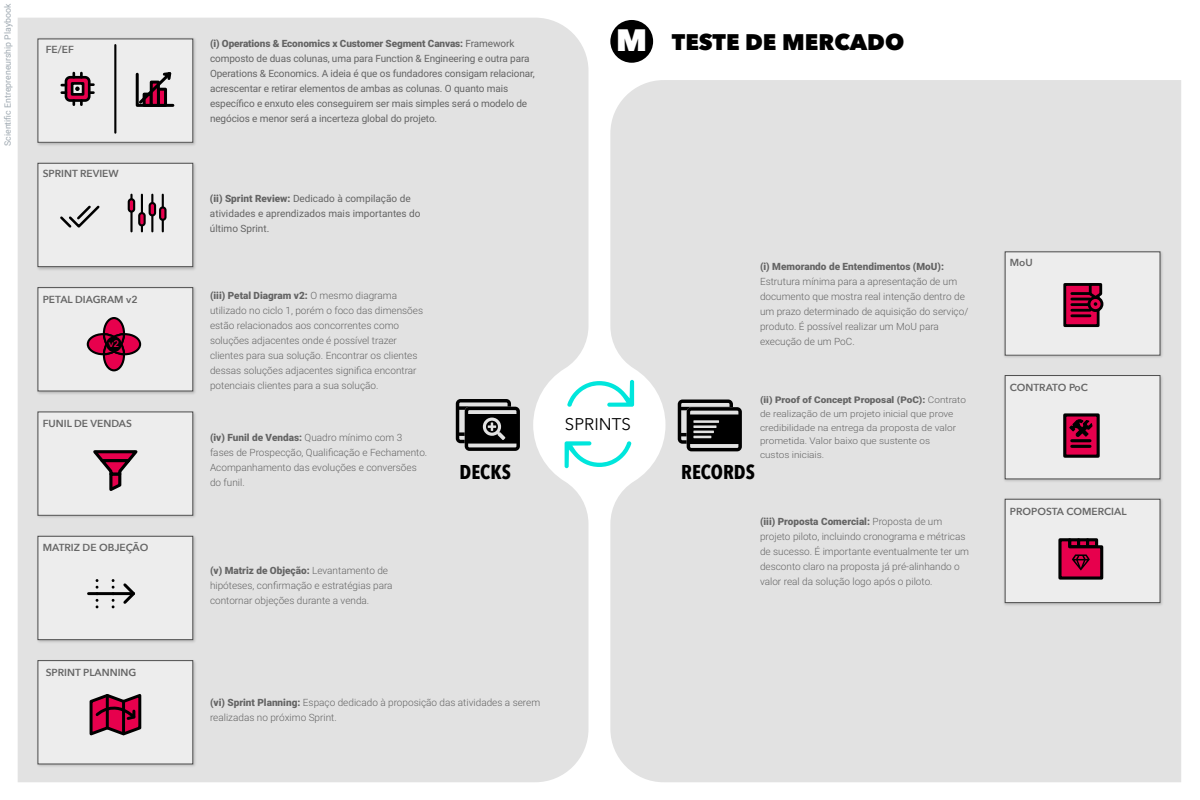
<style>
.page{position:relative;width:1200px;height:800px;background:#fff}
.page>*{position:absolute;margin:0;border:0;box-sizing:border-box;transform-origin:0 0}
.t1{font:800 22.5px "Avenir Next";color:#000}
.t2{font:700 19.94px "Avenir Next Condensed";color:#000}
.t3{font:16.88px "Avenir Next";color:#000}
.t4{font:600 10.19px "Avenir Next";color:#666}
.t5{font:300 10px/15px "Roboto";color:#646464}
.t6{font:10px/15px "Roboto";letter-spacing:-.01em;color:#646464}
.t7{font:900 10px "Roboto";color:#646464}
.t8{font:600 9.44px "Avenir Next";color:#e7004d}
.t9{font:300 9.19px/13.8px "Roboto";color:#646464;scale:1.09 1}
.t10{font:8.75px "Roboto";color:#9ea8b0}
.s1{font-weight:900}
.s2{font-size:30.81px;color:#fff}
</style>
<div class="page">
<div style="left:18px;top:18px;width:571px;height:764px;background:#e2e2e2"></div>
<div style="left:610px;top:80px;width:571px;height:702px;background:#e2e2e2"></div>
<img style="left:1002px;top:248px;width:164px;height:113px">
<div style="left:1005px;top:252px;width:155px;height:103px;background:#ededed"></div>
<div style="left:1005px;top:251px;width:155px;height:105px;border:1px solid #4d4d4d"></div>
<svg style="left:1067px;top:287px;width:29px;height:36px"></svg>
<div style="left:1063px;top:283px;width:37px;height:44px;border:3px solid #000"></div>
<hr style="left:1072px;top:309px;width:18px;height:3px;background:#000">
<hr style="left:1072px;top:314px;width:18px;height:3px;background:#000">
<div style="left:1089px;top:298px;width:13px;height:13px;background:#e7004d;border-radius:50%"></div>
<div style="left:1088px;top:296px;width:15px;height:16px;border:3px solid #000;border-radius:50%"></div>
<svg style="left:1072px;top:283px;width:32px;height:23px"></svg>
<img style="left:1002px;top:372px;width:164px;height:113px">
<div style="left:1005px;top:376px;width:155px;height:103px;background:#ededed"></div>
<div style="left:1005px;top:375px;width:155px;height:104px;border:1px solid #4d4d4d"></div>
<div style="left:1065px;top:415px;width:33px;height:41px;background:#e7004d"></div>
<div style="left:1063px;top:413px;width:37px;height:45px;border:3px solid #000"></div>
<hr style="left:1072px;top:439px;width:18px;height:3px;background:#000">
<hr style="left:1072px;top:445px;width:18px;height:3px;background:#000">
<svg style="left:1069px;top:419px;width:24px;height:18px"></svg>
<img style="left:1002px;top:496px;width:164px;height:112px">
<div style="left:1005px;top:499px;width:155px;height:104px;background:#ededed"></div>
<div style="left:1005px;top:499px;width:155px;height:104px;border:1px solid #4d4d4d"></div>
<svg style="left:1058px;top:538px;width:46px;height:42px;background:#8e0d38"></svg>
<div style="left:610px;top:20px;width:43px;height:43px;background:#000;border-radius:50%"></div>
<svg style="left:565px;top:380px;width:69px;height:88px"></svg>
<svg style="left:456px;top:399px;width:64px;height:52px;background:#4a4a4a"></svg>
<svg style="left:678px;top:400px;width:64px;height:51px;background:#4b4b4b"></svg>
<img style="left:34px;top:657px;width:165px;height:113px">
<div style="left:38px;top:661px;width:155px;height:103px;background:#ededed"></div>
<div style="left:37px;top:660px;width:156px;height:104px;border:1px solid #4d4d4d"></div>
<svg style="left:89px;top:694px;width:53px;height:42px;background:#93284c"></svg>
<img style="left:34px;top:160px;width:165px;height:112px">
<div style="left:38px;top:163px;width:155px;height:104px;background:#ededed"></div>
<div style="left:37px;top:163px;width:156px;height:104px;border:1px solid #4d4d4d"></div>
<svg style="left:60px;top:205px;width:40px;height:23px"></svg>
<hr style="left:162px;top:195px;width:2px;height:36px;background:#000">
<hr style="left:151px;top:195px;width:2px;height:36px;background:#000">
<hr style="left:141px;top:195px;width:2px;height:36px;background:#000">
<hr style="left:130px;top:195px;width:3px;height:36px;background:#000">
<div style="left:129px;top:199px;width:5px;height:13px;background:#e7004d;border-radius:3px"></div>
<div style="left:128px;top:198px;width:7px;height:15px;border:2px solid #000;border-radius:3px"></div>
<div style="left:139px;top:213px;width:6px;height:12px;background:#e7004d;border-radius:3px"></div>
<div style="left:138px;top:212px;width:8px;height:14px;border:2px solid #000;border-radius:3px"></div>
<div style="left:150px;top:203px;width:5px;height:12px;background:#e7004d;border-radius:3px"></div>
<div style="left:149px;top:202px;width:7px;height:14px;border:2px solid #000;border-radius:3px"></div>
<div style="left:160px;top:207px;width:5px;height:13px;background:#e7004d;border-radius:3px"></div>
<div style="left:159px;top:206px;width:8px;height:15px;border:2px solid #000;border-radius:3px"></div>
<img style="left:34px;top:409px;width:165px;height:112px">
<div style="left:38px;top:412px;width:155px;height:103px;background:#ededed"></div>
<div style="left:37px;top:412px;width:156px;height:104px;border:1px solid #4d4d4d"></div>
<svg style="left:93px;top:450px;width:45px;height:41px"></svg>
<img style="left:34px;top:533px;width:165px;height:112px">
<div style="left:38px;top:536px;width:155px;height:104px;background:#ededed"></div>
<div style="left:37px;top:536px;width:156px;height:104px;border:1px solid #4d4d4d"></div>
<svg style="left:96px;top:581px;width:3px;height:27px"></svg>
<svg style="left:112px;top:581px;width:3px;height:27px"></svg>
<svg style="left:121px;top:583px;width:14px;height:21px"></svg>
<hr style="left:89px;top:592px;width:45px;height:3px;background:#000">
<img style="left:34px;top:36px;width:165px;height:112px">
<div style="left:38px;top:39px;width:155px;height:103px;background:#ededed"></div>
<div style="left:37px;top:39px;width:156px;height:104px;border:1px solid #4d4d4d"></div>
<hr style="left:114px;top:45px;width:2px;height:88px;background:#000">
<svg style="left:62px;top:73px;width:31px;height:32px"></svg>
<svg style="left:135px;top:72px;width:40px;height:35px"></svg>
<img style="left:34px;top:285px;width:165px;height:112px">
<div style="left:38px;top:288px;width:155px;height:103px;background:#ededed"></div>
<div style="left:37px;top:287px;width:156px;height:104px;border:1px solid #4d4d4d"></div>
<svg style="left:86px;top:317px;width:56px;height:55px"></svg>
<div style="left:106px;top:336px;width:16px;height:16px;background:#000;border-radius:50%"></div>
<p class="t10" style="left:2px;top:146px;width:144px;rotate:-90deg">Scientific Entrepreneurship Playbook</p>
<p class="t4" style="left:46px;top:41px;width:30px">FE/EF</p>
<p class="t4" style="left:43px;top:165px;width:78px">SPRINT REVIEW</p>
<p class="t4" style="left:43px;top:291px;width:96px">PETAL DIAGRAM v2</p>
<p class="t8" style="left:109px;top:336px;width:12px">v2</p>
<p class="t4" style="left:43px;top:415px;width:91px">FUNIL DE VENDAS</p>
<p class="t4" style="left:43px;top:539px;width:107px">MATRIZ DE OBJEÇÃO</p>
<p class="t4" style="left:46px;top:663px;width:92px">SPRINT PLANNING</p>
<p class="t6" style="left:210px;top:36px;width:326px"><span class="s1">(i) Operations &amp; Economics x Customer Segment Canvas:</span> Framework composto de duas colunas, uma para Function &amp; Engineering e outra para Operations &amp; Economics. A ideia é que os fundadores consigam relacionar, acrescentar e retirar elementos de ambas as colunas. O quanto mais específico e enxuto eles conseguirem ser mais simples será o modelo de negócios e menor será a incerteza global do projeto.</p>
<p class="t6" style="left:210px;top:191px;width:212px"><span class="s1">(ii) Sprint Review:</span> Dedicado à compilação de atividades e aprendizados mais importantes do último Sprint.</p>
<p class="t5" style="left:210px;top:287px;width:215px"><span class="s1">(iii) Petal Diagram v2:</span> O mesmo diagrama utilizado no ciclo 1, porém o foco das dimensões estão relacionados aos concorrentes como soluções adjacentes onde é possível trazer clientes para sua solução. Encontrar os clientes dessas soluções adjacentes significa encontrar potenciais clientes para a sua solução.</p>
<h1 class="t1" style="left:616px;top:28px;width:290px"><span class="s2">M</span> TESTE DE MERCADO</h1>
<p class="t7" style="left:760px;top:259px;width:186px">(i) Memorando de Entendimentos (MoU):</p>
<p class="t5" style="left:760px;top:274px;width:210px">Estrutura mínima para a apresentação de um documento que mostra real intenção dentro de um prazo determinado de aquisição do serviço/ produto. É possível realizar um MoU para execução de um PoC.</p>
<p class="t5" style="left:210px;top:430px;width:219px"><span class="s1">(iv) Funil de Vendas:</span> Quadro mínimo com 3 fases de Prospecção, Qualificação e Fechamento.<br>Acompanhamento das evoluções e conversões do funil.</p>
<p class="t5" style="left:210px;top:562px;width:184px"><span class="s1">(v) Matriz de Objeção:</span> Levantamento de hipóteses, confirmação e estratégias para contornar objeções durante a venda.</p>
<h3 class="t3" style="left:565px;top:410px;width:67px">SPRINTS</h3>
<p class="t9" style="left:760px;top:393px;width:190px"><span class="s1">(ii) Proof of Concept Proposal (PoC):</span> Contrato de realização de um projeto inicial que prove credibilidade na entrega da proposta de valor prometida. Valor baixo que sustente os<br>custos iniciais.</p>
<h2 class="t2" style="left:460px;top:460px;width:53px">DECKS</h2>
<h2 class="t2" style="left:681px;top:460px;width:75px">RECORDS</h2>
<p class="t5" style="left:760px;top:514px;width:211px"><span class="s1">(iii) Proposta Comercial:</span> Proposta de um projeto piloto, incluindo cronograma e métricas de sucesso. É importante eventualmente ter um desconto claro na proposta já pré-alinhando o valor real da solução logo após o piloto.</p>
<p class="t5" style="left:210px;top:694px;width:332px"><span class="s1">(vi) Sprint Planning:</span> Espaço dedicado à proposição das atividades a serem realizadas no próximo Sprint.</p>
<p class="t4" style="left:1010px;top:253px;width:24px">MoU</p>
<p class="t4" style="left:1010px;top:379px;width:79px">CONTRATO PoC</p>
<p class="t4" style="left:1010px;top:502px;width:118px">PROPOSTA COMERCIAL</p>
</div>
